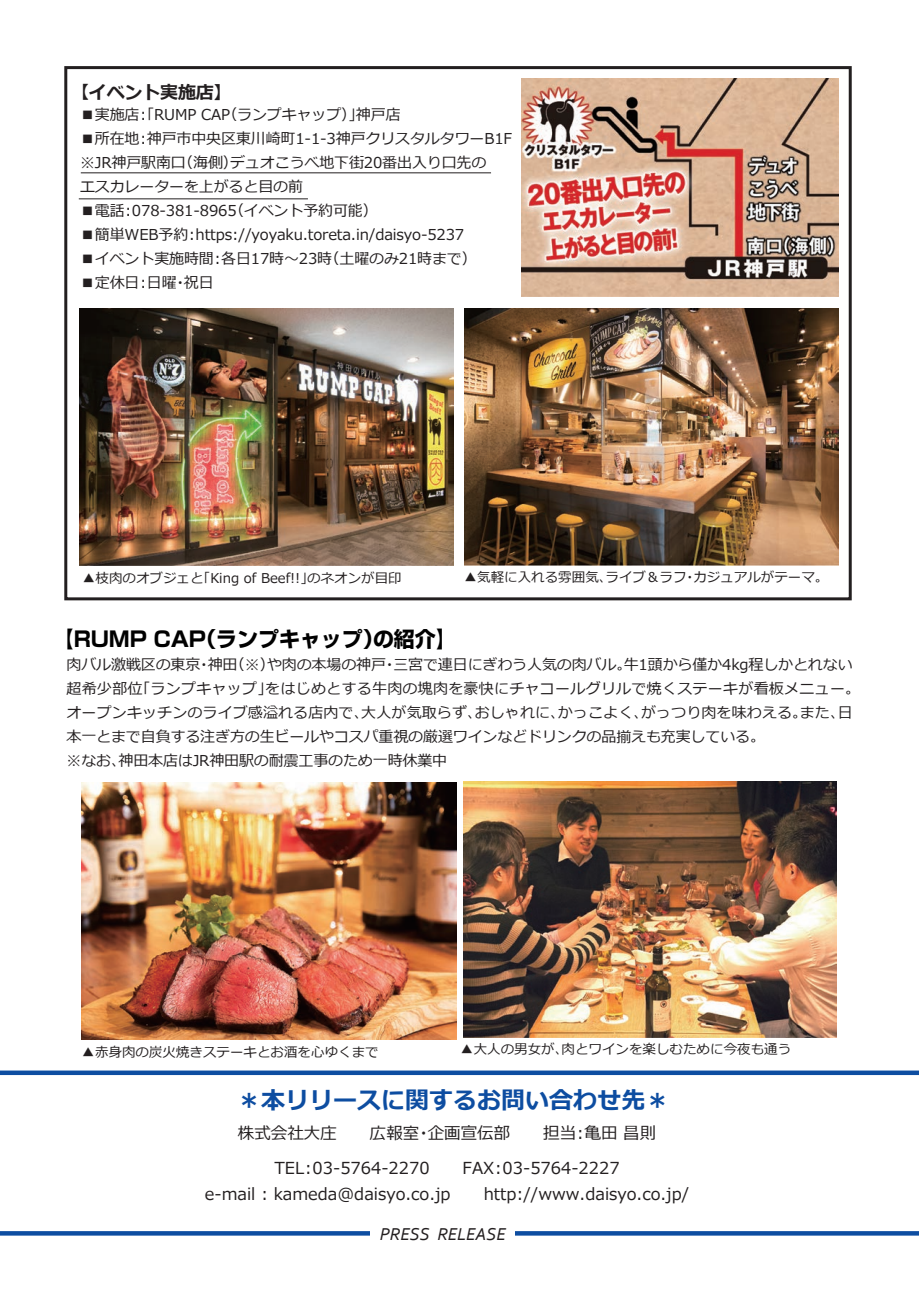
<style>
.page{position:relative;width:919px;height:1289px;background:#fff}
.page>*{position:absolute;margin:0;border:0;box-sizing:border-box;transform-origin:0 0}
.t1{font:700 24px "Meiryo";color:#0d4da1}
.t2{font:700 21px "Shin Go Pro";letter-spacing:-.005em;color:#000}
.t3{font:italic 18px "Corbel";color:#231f20}
.t4{font:700 18px "Meiryo";letter-spacing:-.01em;color:#231f20}
.t5{font:16.5px/34.5px "Meiryo";color:#231f20;text-align:center}
.t6{font:15px/24px "Meiryo";letter-spacing:-.01em;color:#231f20}
.t7{font:13.5px "Meiryo";color:#231f20}
</style>
<div class="page">
<svg style="left:0;top:1231px;width:918px;height:4px;fill:#0d4da1"></svg>
<div style="left:370px;top:1225px;width:144px;height:18px;background:#fff"></div>
<div style="left:0;top:1070px;width:918px;height:5px;background:#0d4da1"></div>
<div style="left:64px;top:66px;width:787px;height:534px;border:3px solid #231f20"></div>
<img style="left:465px;top:308px;width:373px;height:257px">
<img style="left:463px;top:781px;width:373px;height:256px">
<hr style="left:81px;top:172px;width:410px;height:1px;background:#231f20">
<hr style="left:79px;top:198px;width:229px;height:1px;background:#231f20">
<img style="left:82px;top:782px;width:374px;height:257px">
<img style="left:521px;top:78px;width:317px;height:218px">
<img style="left:80px;top:308px;width:373px;height:257px">
<p class="t4" style="left:71px;top:79px;width:162px">【イベント実施店】</p>
<p class="t6" style="left:80px;top:103px;width:322px">■実施店：「RUMP CAP（ランプキャップ）」神戸店</p>
<p class="t6" style="left:80px;top:127px;width:433px">■所在地：神戸市中央区東川崎町1-1-3神戸クリスタルタワーB1F ※JR神戸駅南口（海側）デュオこうべ地下街20番出入り口先の<br>エスカレーターを上がると目の前</p>
<p class="t6" style="left:80px;top:199px;width:299px">■電話：078-381-8965（イベント予約可能）</p>
<p class="t6" style="left:80px;top:223px;width:386px">■簡単WEB予約：https://yoyaku.toreta.in/daisyo-5237</p>
<p class="t6" style="left:80px;top:247px;width:398px">■イベント実施時間：各日17時～23時（土曜のみ21時まで）</p>
<p class="t6" style="left:80px;top:271px;width:135px">■定休日：日曜・祝日</p>
<p class="t7" style="left:82px;top:568px;width:321px">▲枝肉のオブジェと「King of Beef!!」のネオンが目印</p>
<p class="t7" style="left:463px;top:567px;width:366px">▲気軽に入れる雰囲気、ライブ＆ラフ・カジュアルがテーマ。</p>
<h2 class="t2" style="left:53px;top:622px;width:405px">【RUMP CAP（ランプキャップ）の紹介】</h2>
<p class="t6" style="left:67px;top:653px;width:795px">肉バル激戦区の東京・神田（※）や肉の本場の神戸・三宮で連日にぎわう人気の肉バル。牛1頭から僅か4kg程しかとれない超希少部位「ランプキャップ」をはじめとする牛肉の塊肉を豪快にチャコールグリルで焼くステーキが看板メニュー。オープンキッチンのライブ感溢れる店内で、大人が気取らず、おしゃれに、かっこよく、がっつり肉を味わえる。また、日本一とまで自負する注ぎ方の生ビールやコスパ重視の厳選ワインなどドリンクの品揃えも充実している。<br>※なお、神田本店はJR神田駅の耐震工事のため一時休業中</p>
<p class="t7" style="left:81px;top:1042px;width:299px">▲赤身肉の炭火焼きステーキとお酒を心ゆくまで</p>
<p class="t7" style="left:460px;top:1039px;width:332px">▲大人の男女が、肉とワインを楽しむために今夜も通う</p>
<h1 class="t1" style="left:237px;top:1083px;width:433px">＊本リリースに関するお問い合わせ先＊</h1>
<p class="t5" style="left:238px;top:1117px;width:420px">株式会社大庄　　広報室・企画宣伝部　　担当：亀田 昌則<br>TEL：03-5764-2270　　FAX：03-5764-2227</p>
<p class="t5" style="left:205px;top:1177px;width:485px">e-mail : kameda@daisyo.co.jp　　http://www.daisyo.co.jp/</p>
<p class="t3" style="left:379px;top:1222px;width:128px">PRESS RELEASE</p>
</div>
